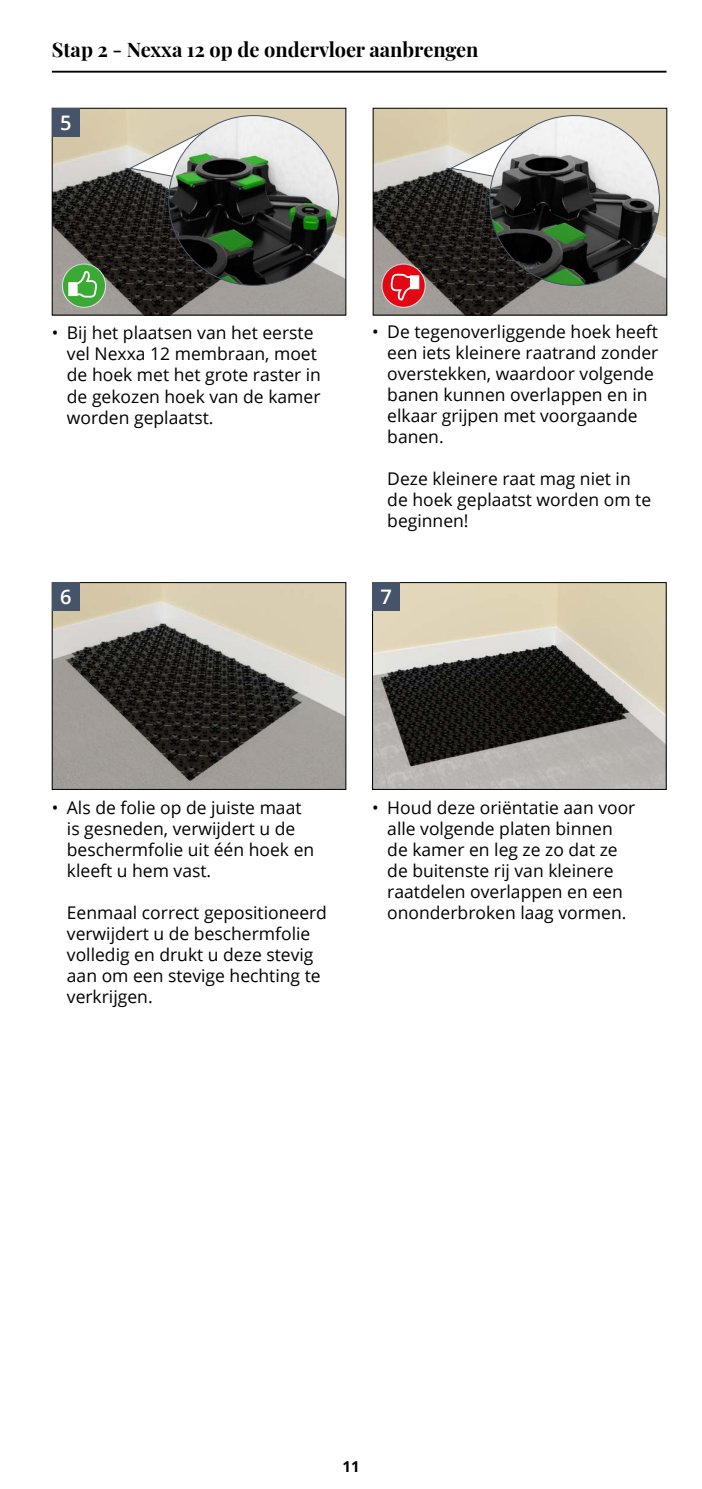
<style>
.page{position:relative;width:702px;height:1489px;background:#fff}
.page>*{position:absolute;margin:0;border:0;box-sizing:border-box;transform-origin:0 0}
.t1{font:700 20px "Playfair Display";color:#000}
.t2{font:600 20px "Open Sans";color:#fff}
.t3{font:17.5px/21px "Open Sans";color:#000}
.t4{font:700 15px "Open Sans";color:#000}
</style>
<div class="page">
<hr style="left:52px;top:71px;width:614px;height:2px;background:#000">
<img style="left:54px;top:110px;width:290px;height:203px">
<div style="left:52px;top:108px;width:294px;height:207px;border:1px solid #000"></div>
<img style="left:54px;top:584px;width:290px;height:203px">
<div style="left:52px;top:582px;width:294px;height:207px;border:1px solid #000"></div>
<img style="left:374px;top:584px;width:290px;height:203px">
<div style="left:372px;top:582px;width:294px;height:207px;border:1px solid #000"></div>
<img style="left:375px;top:110px;width:290px;height:203px">
<div style="left:373px;top:108px;width:294px;height:207px;border:1px solid #000"></div>
<svg style="left:128px;top:121px;width:95px;height:57px"></svg>
<svg style="left:449px;top:121px;width:95px;height:57px"></svg>
<img style="left:169px;top:116px;width:169px;height:169px;border-radius:85px">
<img style="left:489px;top:116px;width:170px;height:169px;border-radius:85px">
<svg style="left:62px;top:264px;width:43px;height:43px"></svg>
<div style="left:62px;top:264px;width:44px;height:43px;border:1px solid #fff;border-radius:50%"></div>
<svg style="left:68px;top:271px;width:29px;height:27px"></svg>
<svg style="left:382px;top:264px;width:43px;height:43px"></svg>
<div style="left:382px;top:264px;width:43px;height:43px;border:1px solid #fff;border-radius:50%"></div>
<svg style="left:390px;top:273px;width:29px;height:27px"></svg>
<div style="left:52px;top:108px;width:28px;height:28px;background:#465469"></div>
<div style="left:52px;top:582px;width:28px;height:28px;background:#465469"></div>
<div style="left:372px;top:582px;width:28px;height:28px;background:#465469"></div>
<p class="t1" style="left:52px;top:34px;width:428px">Stap 2 - Nexxa 12 op de ondervloer aanbrengen</p>
<p class="t2" style="left:60px;top:109px;width:13px">5</p>
<p class="t3" style="left:67px;top:322px;width:255px;text-indent:-15px">• Bij het plaatsen van het eerste vel Nexxa 12 membraan, moet de hoek met het grote raster in de gekozen hoek van de kamer worden geplaatst.</p>
<p class="t3" style="left:387px;top:321px;width:273px;text-indent:-15px">• De tegenoverliggende hoek heeft een iets kleinere raatrand zonder overstekken, waardoor volgende banen kunnen overlappen en in elkaar grijpen met voorgaande banen.</p>
<p class="t3" style="left:387px;top:468px;width:265px">Deze kleinere raat mag niet in de hoek geplaatst worden om te beginnen!</p>
<p class="t2" style="left:60px;top:583px;width:13px">6</p>
<p class="t2" style="left:380px;top:583px;width:13px">7</p>
<p class="t3" style="left:67px;top:796px;width:249px;text-indent:-15px">• Als de folie op de juiste maat is gesneden, verwijdert u de beschermfolie uit één hoek en kleeft u hem vast.</p>
<p class="t3" style="left:67px;top:901px;width:261px">Eenmaal correct gepositioneerd verwijdert u de beschermfolie volledig en drukt u deze stevig aan om een stevige hechting te verkrijgen.</p>
<p class="t3" style="left:372px;top:796px;width:264px;text-align:center">• Houd deze oriëntatie aan voor alle volgende platen binnen<br>de kamer en leg ze zo dat ze<br>de buitenste rij van kleinere raatdelen overlappen en een ononderbroken laag vormen.</p>
<p class="t4" style="left:342px;top:1455px;width:19px">11</p>
</div>
